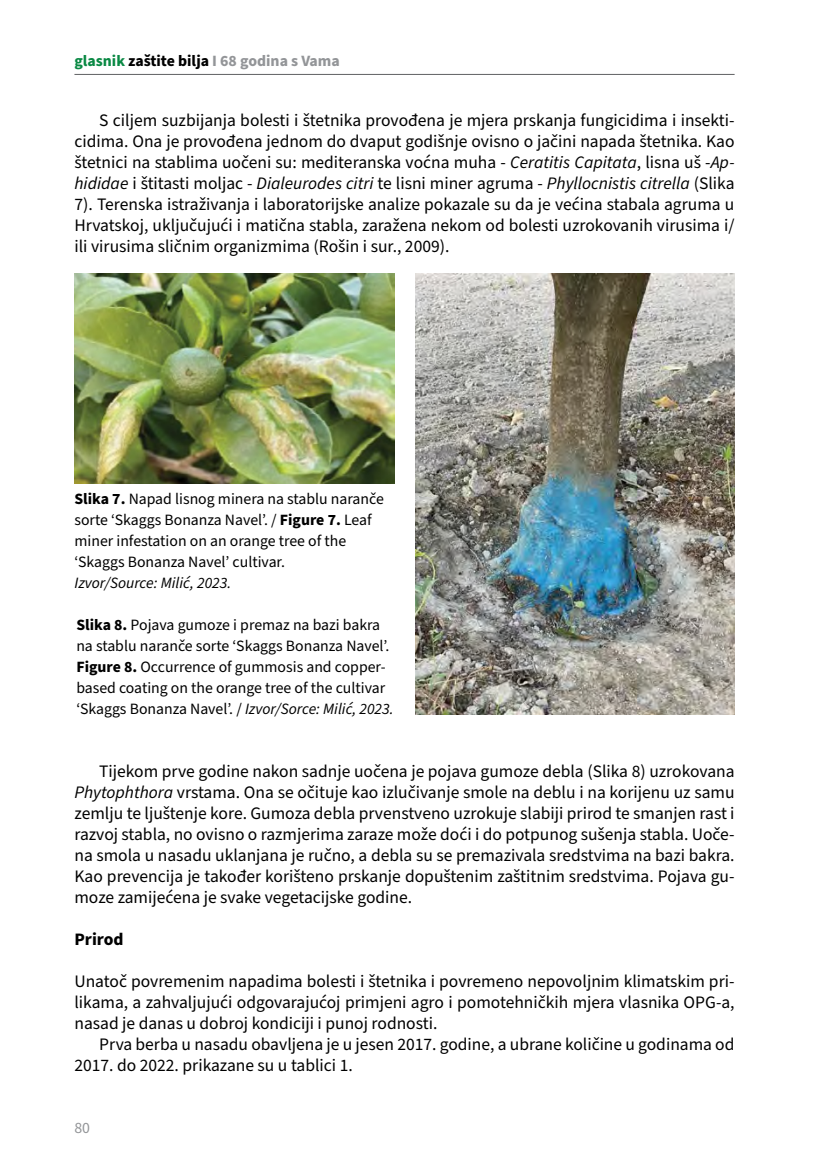
<style>
.page{position:relative;width:819px;height:1166px;background:#fff}
.page>*{position:absolute;margin:0;border:0;box-sizing:border-box;transform-origin:0 0}
.t1{font:17.5px/21px "Source Sans Pro";color:#000;text-align:justify}
.t2{font:700 17.5px "Source Sans Pro";color:#000}
.t3{font:15.75px/21px "Source Sans Pro";color:#000}
.t4{font:700 15.75px "Source Sans Pro";color:#939598}
.t5{font:italic 15.75px "Source Sans Pro";color:#000}
.t6{font:15.75px "Source Sans Pro";color:#939598}
.s1{color:#0a8944}
.s2{color:#000}
.s3{font-style:italic}
.s4{font-weight:700}
</style>
<div class="page">
<hr style="left:74px;top:74px;width:660px;height:1px;background:#5f6062">
<img style="left:74px;top:273px;width:320px;height:210px">
<img style="left:415px;top:273px;width:319px;height:441px">
<p class="t4" style="left:74px;top:50px;width:267px"><span class="s1">glasnik</span> <span class="s2">zaštite bilja</span> I 68 godina s Vama</p>
<p class="t1" style="left:74px;top:110px;width:661px;text-indent:25px">S ciljem suzbijanja bolesti i štetnika provođena je mjera prskanja fungicidima i insekti&shy;cidima. Ona je provođena jednom do dvaput godišnje ovisno o jačini napada štetnika. Kao štetnici na stablima uočeni su: mediteranska voćna muha - <span class="s3">Ceratitis Capitata</span>, lisna uš -<span class="s3">Ap&shy;hididae</span> i štitasti moljac - <span class="s3">Dialeurodes citri</span> te lisni miner agruma - <span class="s3">Phyllocnistis citrella</span> (Slika 7). Terenska istraživanja i laboratorijske analize pokazale su da je većina stabala agruma u Hrvatskoj, uključujući i matična stabla, zaražena nekom od bolesti uzrokovanih virusima i/ ili virusima sličnim organizmima (Rošin i sur., 2009).</p>
<p class="t3" style="left:74px;top:489px;width:311px"><span class="s4">Slika 7.</span> Napad lisnog minera na stablu naranče sorte ‘Skaggs Bonanza Navel’. / <span class="s4">Figure 7.</span> Leaf miner infestation on an orange tree of the ‘Skaggs Bonanza Navel’ cultivar.</p>
<p class="t5" style="left:74px;top:572px;width:158px">Izvor/Source: Milić, 2023.</p>
<p class="t3" style="left:76px;top:615px;width:319px"><span class="s4">Slika 8.</span> Pojava gumoze i premaz na bazi bakra na stablu naranče sorte ‘Skaggs Bonanza Navel’.<br><span class="s4">Figure 8.</span> Occurrence of gummosis and copper&shy;based coating on the orange tree of the cultivar ‘Skaggs Bonanza Navel’. / <span class="s3">Izvor/Sorce: Milić, 2023.</span></p>
<p class="t1" style="left:74px;top:761px;width:661px;text-indent:25px">Tijekom prve godine nakon sadnje uočena je pojava gumoze debla (Slika 8) uzrokovana <span class="s3">Phytophthora</span> vrstama. Ona se očituje kao izlučivanje smole na deblu i na korijenu uz samu zemlju te ljuštenje kore. Gumoza debla prvenstveno uzrokuje slabiji prirod te smanjen rast i razvoj stabla, no ovisno o razmjerima zaraze može doći i do potpunog sušenja stabla. Uoče&shy;na smola u nasadu uklanjana je ručno, a debla su se premazivala sredstvima na bazi bakra.<br>Kao prevencija je također korišteno prskanje dopuštenim zaštitnim sredstvima. Pojava gu&shy;moze zamijećena je svake vegetacijske godine.</p>
<p class="t2" style="left:74px;top:927px;width:51px">Prirod</p>
<p class="t1" style="left:74px;top:971px;width:661px">Unatoč povremenim napadima bolesti i štetnika i povremeno nepovoljnim klimatskim pri&shy;likama, a zahvaljujući odgovarajućoj primjeni agro i pomotehničkih mjera vlasnika OPG-a, nasad je danas u dobroj kondiciji i punoj rodnosti.</p>
<p class="t1" style="left:74px;top:1034px;width:661px;text-indent:25px">Prva berba u nasadu obavljena je u jesen 2017. godine, a ubrane količine u godinama od<br>2017. do 2022. prikazane su u tablici 1.</p>
<p class="t6" style="left:74px;top:1117px;width:17px">80</p>
</div>
